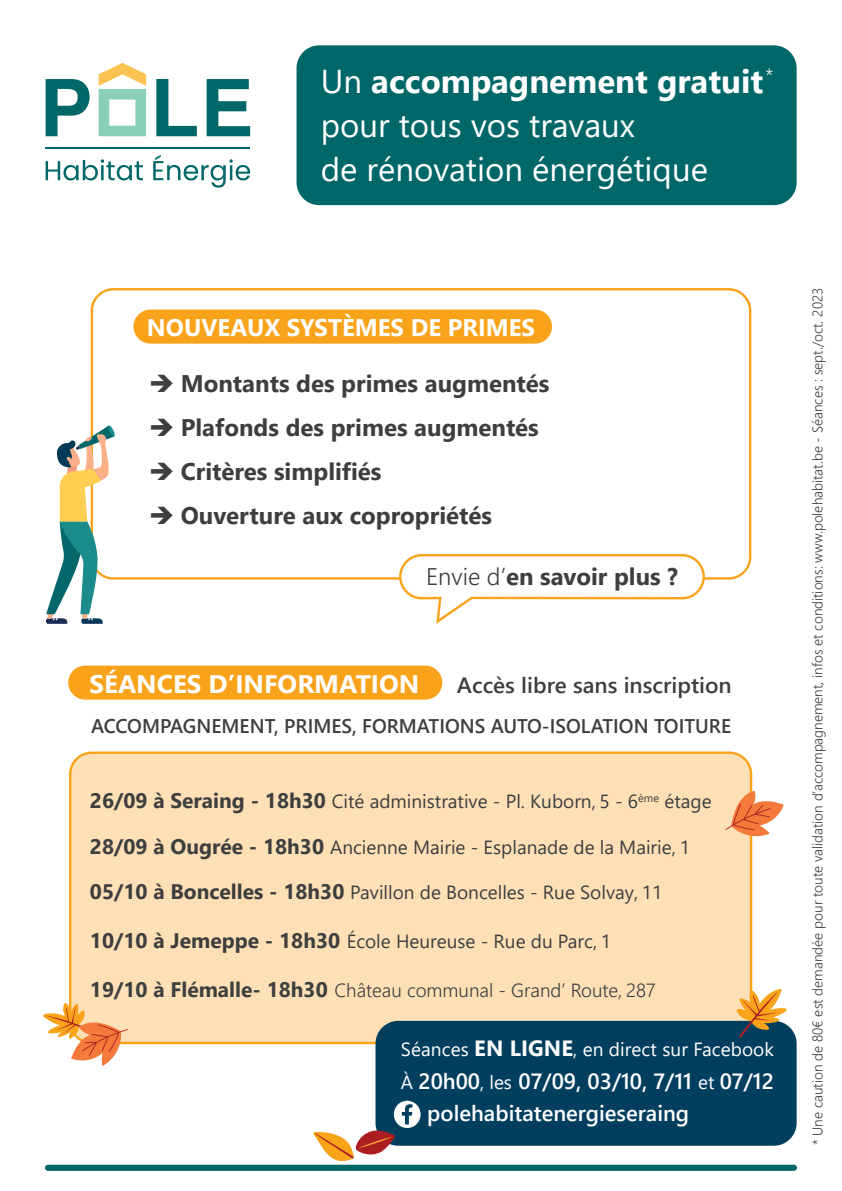
<style>
.page{position:relative;width:842px;height:1191px;background:#fff}
.page>*{position:absolute;margin:0;border:0;box-sizing:border-box;transform-origin:0 0}
.t1{font:33px/44px "Segoe UI";color:#fff}
.t2{font:700 25.4px "Segoe UI";color:#fff}
.t3{font:700 24px "Segoe UI";color:#3e3e3f}
.t4{font:700 24px "Segoe UI";color:#fff}
.t5{font:600 22px/32.8px "Segoe UI";color:#fff}
.t6{font:600 22px "Segoe UI";color:#3e3e3f}
.t7{font:600 19.8px "Segoe UI";color:#3e3e3f}
.t8{font:19px "Segoe UI";color:#3e3e3f}
.t9{font:300 19px "Segoe UI";color:#3e3e3f}
.t10{font:19px "Segoe UI";letter-spacing:.005em;color:#fff}
.t11{font:300 14px "Segoe UI";color:#3e3e3f}
.s1{font-weight:700}
.s2{font-weight:300}
.s3{font-weight:700;font-size:21px}
.s4{font-weight:700;font-size:22px}
.s5{font-weight:400;font-size:19px}
</style>
<div class="page">
<div style="left:68px;top:665px;width:374px;height:34px;background:#f9a31b;border-radius:17px"></div>
<svg style="left:91px;top:288px;width:660px;height:291px"></svg>
<svg style="left:399px;top:554px;width:306px;height:70px"></svg>
<div style="left:133px;top:309px;width:419px;height:34px;background:#f9a31b;border-radius:17px"></div>
<div style="left:69px;top:751px;width:683px;height:293px;background:#fee0b6"></div>
<div style="left:375px;top:1020px;width:422px;height:125px;background:#023f5f;border-radius:23px"></div>
<div style="left:297px;top:45px;width:500px;height:160px;background:#006769;border-radius:23px"></div>
<svg style="left:725px;top:790px;width:59px;height:47px"></svg>
<div style="left:48px;top:1164px;width:746px;height:6px;background:#006769"></div>
<svg style="left:43px;top:1003px;width:85px;height:63px"></svg>
<svg style="left:313px;top:1100px;width:108px;height:61px"></svg>
<svg style="left:46px;top:159px;width:97px;height:21px"></svg>
<svg style="left:153px;top:155px;width:97px;height:33px"></svg>
<hr style="left:46px;top:147px;width:204px;height:2px;background:#006769">
<svg style="left:99px;top:63px;width:47px;height:73px"></svg>
<svg style="left:46px;top:79px;width:44px;height:57px"></svg>
<svg style="left:156px;top:79px;width:41px;height:57px"></svg>
<svg style="left:207px;top:79px;width:43px;height:57px"></svg>
<svg style="left:736px;top:989px;width:51px;height:48px"></svg>
<svg style="left:45px;top:425px;width:70px;height:199px"></svg>
<h1 class="t1" style="left:321px;top:57px;width:454px">Un <span class="s1">accompagnement gratuit</span><sup>* </sup>pour tous vos travaux<br>de rénovation énergétique</h1>
<p class="t4" style="left:147px;top:305px;width:390px">NOUVEAUX SYSTÈMES DE PRIMES</p>
<p class="t3" style="left:149px;top:361px;width:402px">➔ Montants des primes augmentés</p>
<p class="t3" style="left:149px;top:405px;width:391px">➔ Plafonds des primes augmentés</p>
<p class="t3" style="left:149px;top:449px;width:234px">➔ Critères simplifiés</p>
<p class="t3" style="left:149px;top:493px;width:344px">➔ Ouverture aux copropriétés</p>
<p class="t3" style="left:426px;top:553px;width:253px"><span class="s2">Envie d’</span>en savoir plus ?</p>
<h2 class="t2" style="left:90px;top:659px;width:331px">SÉANCES D’INFORMATION</h2>
<p class="t6" style="left:457px;top:664px;width:276px">Accès libre sans inscription</p>
<p class="t7" style="left:91px;top:707px;width:641px">ACCOMPAGNEMENT, PRIMES, FORMATIONS AUTO-ISOLATION TOITURE</p>
<p class="t8" style="left:90px;top:783px;width:623px"><span class="s3">26/09 à Seraing - 18h30</span> Cité administrative - Pl. Kuborn, 5 - 6<sup>ème</sup> étage</p>
<p class="t8" style="left:90px;top:829px;width:601px"><span class="s3">28/09 à Ougrée - 18h30</span> Ancienne Mairie - Esplanade de la Mairie, 1</p>
<p class="t8" style="left:90px;top:874px;width:574px"><span class="s3">05/10 à Boncelles - 18h30</span> Pavillon de Boncelles - Rue Solvay, 11</p>
<p class="t8" style="left:90px;top:923px;width:523px"><span class="s3">10/10 à Jemeppe - 18h30</span> École Heureuse - Rue du Parc, 1</p>
<p class="t9" style="left:90px;top:972px;width:567px"><span class="s3">19/10 à Flémalle- 18h30</span> Château communal - Grand’ Route, 287</p>
<p class="t10" style="left:401px;top:1031px;width:374px">Séances <span class="s4">EN LIGNE</span>, en direct sur Facebook</p>
<p class="t5" style="left:427px;top:1062px;width:348px;text-indent:-26px"><span class="s5">À</span> 20h00<span class="s5">, les</span> 07/09, 03/10, 7/11 <span class="s5">et</span> 07/12 polehabitatenergieseraing</p>
<p class="t11" style="left:804px;top:1145px;width:859px;rotate:-90deg">* Une caution de 80€ est demandée pour toute validation d’accompagnement, infos et conditions: www.polehabitat.be - Séances : sept./oct. 2023</p>
</div>
